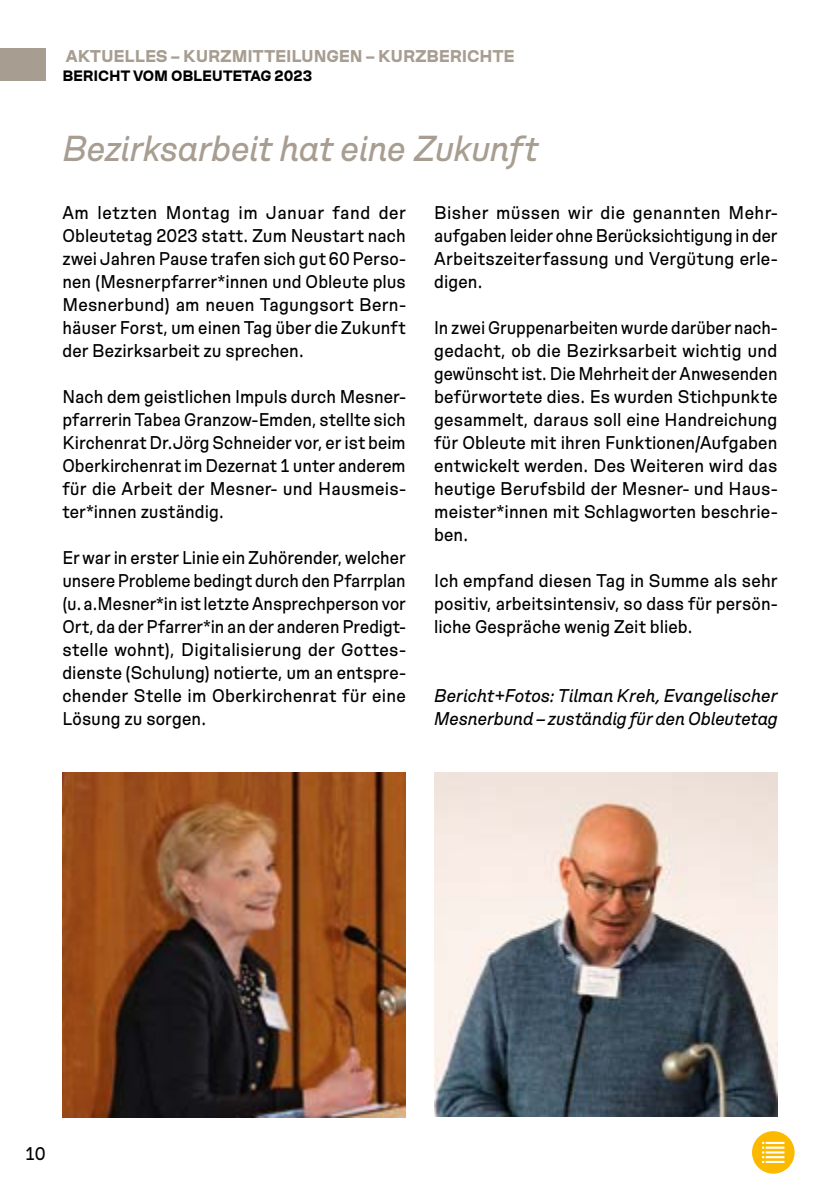
<style>
.page{position:relative;width:840px;height:1191px;background:#fff}
.page>*{position:absolute;margin:0;border:0;box-sizing:border-box;transform-origin:0 0}
.Headline_18pt_beige_kursiv{font:italic 36px "Hope Sans";letter-spacing:-.01em;color:#a79d91}
.Grundschrift_9_2_11_5{font:18.4px/23px "Hope Sans";letter-spacing:.005em;color:#000;text-align:justify}
.Grundschrift_9_2_11_5-2{font:18.4px/23px "Hope Sans";letter-spacing:.005em;color:#000;text-align:justify;scale:.94 1}
.Grundschrift_9_2_11_5-3{font:18.4px/23px "Hope Sans";letter-spacing:.005em;color:#000;text-align:justify;scale:.95 1}
.Grundschrift_9_2_11_5-4{font:18.4px/23px "Hope Sans";letter-spacing:.005em;color:#000;text-align:justify;scale:.96 1}
.Grundschrift_9_2_11_5-5{font:italic 18.4px/23px "Hope Sans";letter-spacing:.005em;color:#000;scale:.96 1}
.t1{font:700 17px "Hope Sans";color:#a79d91}
.t2{font:700 15px "Hope Sans";letter-spacing:-.005em;color:#000}
</style>
<div class="page">
<div style="left:0;top:49px;width:45px;height:32px;background:#a79d91"></div>
<img style="left:62px;top:772px;width:343px;height:345px">
<img style="left:434px;top:772px;width:343px;height:344px">
<div style="left:752px;top:1132px;width:41px;height:40px;background:#fbba00;border-radius:50%"></div>
<div style="left:751px;top:1131px;width:43px;height:42px;border:2px solid #fbba00;border-radius:50%"></div>
<svg style="left:762px;top:1141px;width:22px;height:22px"></svg>
<p class="t1" style="left:66px;top:46px;width:450px">AKTUELLES – KURZMITTEILUNGEN – KURZBERICHTE</p>
<p class="t2" style="left:62px;top:67px;width:251px">BERICHT VOM OBLEUTETAG 2023</p>
<p class="Headline_18pt_beige_kursiv" style="left:62px;top:127px;width:476px">Bezirksarbeit hat eine Zukunft</p>
<p class="Grundschrift_9_2_11_5" style="left:62px;top:201px;width:345px">Am letzten Montag im Januar fand der Obleutetag 2023 statt. Zum Neustart nach zwei Jahren Pause trafen sich gut 60 Perso&shy;nen (Mesnerpfarrer*innen und Obleute plus Mesnerbund) am neuen Tagungsort Bern&shy;häuser Forst, um einen Tag über die Zukunft der Bezirksarbeit zu sprechen.</p>
<p class="Grundschrift_9_2_11_5-4" style="left:62px;top:385px;width:359px">Nach dem geistlichen Impuls durch Mesner&shy;pfarrerin Tabea Granzow-Emden, stellte sich Kirchenrat Dr.Jörg Schneider vor, er ist beim Oberkirchenrat im Dezernat 1 unter anderem für die Arbeit der Mesner- und Hausmeis&shy;ter*innen zuständig.</p>
<p class="Grundschrift_9_2_11_5-3" style="left:62px;top:546px;width:363px">Er war in erster Linie ein Zuhörender, welcher unsere Probleme bedingt durch den Pfarrplan (u.a.Mesner*in ist letzte Ansprechperson vor Ort, da der Pfarrer*in an der anderen Predigt&shy;stelle wohnt), Digitalisierung der Gottes&shy;dienste (Schulung) notierte, um an entspre&shy;chender Stelle im Oberkirchenrat für eine Lösung zu sorgen.</p>
<p class="Grundschrift_9_2_11_5" style="left:434px;top:201px;width:344px">Bisher müssen wir die genannten Mehr&shy;aufgaben leider ohne Berücksichtigung in der Arbeitszeiterfassung und Vergütung erle&shy;digen.</p>
<p class="Grundschrift_9_2_11_5-2" style="left:434px;top:316px;width:366px">In zwei Gruppenarbeiten wurde darüber nach&shy;gedacht, ob die Bezirksarbeit wichtig und gewünscht ist. Die Mehrheit der Anwesenden befürwortete dies. Es wurden Stichpunkte gesammelt, daraus soll eine Handreichung für Obleute mit ihren Funktionen/Aufgaben entwickelt werden. Des Weiteren wird das heutige Berufsbild der Mesner- und Haus&shy;meister*innen mit Schlagworten beschrie&shy;ben.</p>
<p class="Grundschrift_9_2_11_5" style="left:434px;top:569px;width:345px">Ich empfand diesen Tag in Summe als sehr positiv, arbeitsintensiv, so dass für persön&shy;liche Gespräche wenig Zeit blieb.</p>
<p class="Grundschrift_9_2_11_5-5" style="left:434px;top:684px;width:359px">Bericht+Fotos: Tilman Kreh, Evangelischer<br>Mesnerbund – zuständig für den Obleutetag</p>
<p class="Grundschrift_9_2_11_5" style="left:25px;top:1141px;width:22px">10</p>
</div>
